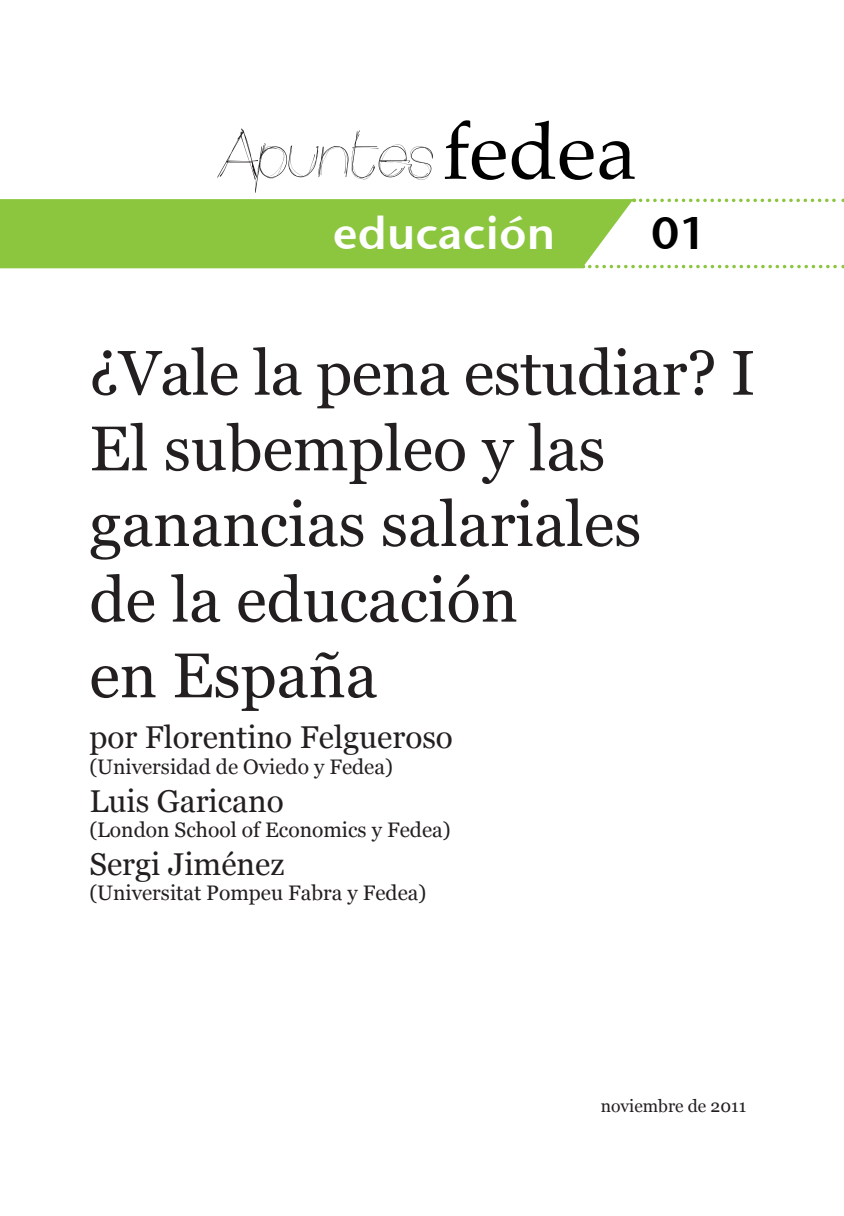
<style>
.page{position:relative;width:844px;height:1216px;background:#fff}
.page>*{position:absolute;margin:0;border:0;box-sizing:border-box;transform-origin:0 0}
.t1{font:63px "Georgia";color:#231f20}
.t2{font:45.5px "Stone Sans Sem ITCTT Semi";color:#fff}
.t3{font:45.5px "Stone Sans Sem ITCTT Semi";color:#000}
.t4{font:31.5px "Georgia";color:#231f20}
.t5{font:21px "Georgia";color:#231f20}
.t6{font:17.5px "Georgia";color:#231f20}
</style>
<div class="page">
<div style="left:0;top:199px;width:633px;height:69px;background:#8bc63e"></div>
<svg style="left:640px;top:198px;width:203px;height:4px"></svg>
<svg style="left:589px;top:265px;width:254px;height:3px"></svg>
<svg style="left:445px;top:120px;width:60px;height:60px"></svg>
<svg style="left:511px;top:121px;width:82px;height:59px"></svg>
<svg style="left:599px;top:141px;width:35px;height:39px"></svg>
<svg style="left:217px;top:128px;width:216px;height:65px"></svg>
<p class="t2" style="left:333px;top:195px;width:224px">educación</p>
<p class="t3" style="left:651px;top:195px;width:57px">01</p>
<p class="t1" style="left:89px;top:335px;width:667px">¿Vale la pena estudiar? I</p>
<p class="t1" style="left:89px;top:410px;width:517px">El subempleo y las</p>
<p class="t1" style="left:89px;top:486px;width:553px">ganancias salariales</p>
<p class="t1" style="left:89px;top:561px;width:430px">de la educación</p>
<p class="t1" style="left:89px;top:637px;width:289px">en España</p>
<p class="t4" style="left:89px;top:718px;width:365px">por Florentino Felgueroso</p>
<p class="t5" style="left:89px;top:753px;width:305px">(Universidad de Oviedo y Fedea)</p>
<p class="t4" style="left:89px;top:781px;width:196px">Luis Garicano</p>
<p class="t5" style="left:89px;top:816px;width:362px">(London School of Economics y Fedea)</p>
<p class="t4" style="left:89px;top:844px;width:196px">Sergi Jiménez</p>
<p class="t5" style="left:89px;top:879px;width:338px">(Universitat Pompeu Fabra y Fedea)</p>
<p class="t6" style="left:600px;top:1094px;width:147px">noviembre de 2011</p>
</div>
